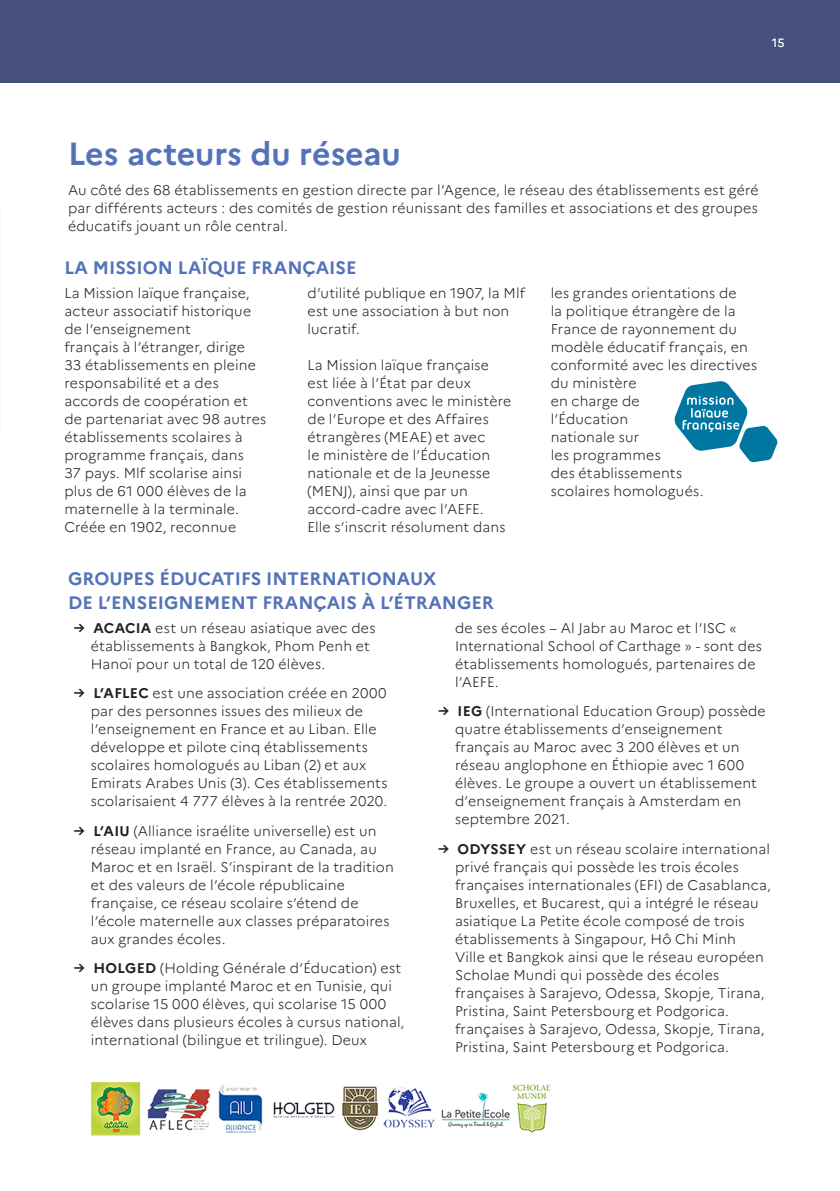
<style>
.page{position:relative;width:840px;height:1191px;background:#fff}
.page>*{position:absolute;margin:0;border:0;box-sizing:border-box;transform-origin:0 0}
.t1{font:700 32px "Marianne";letter-spacing:-.005em;color:#5372b8}
.titre_1_bleu{font:700 18px/24px "Marianne";color:#5372b8}
.courant{font:300 14px/18px "Marianne";letter-spacing:.01em;color:#231f20}
.t2{font:500 12px "Marianne";color:#fff}
.s1{font-weight:700}
</style>
<div class="page">
<div style="left:0;top:0;width:839px;height:82px;background:#45517c"></div>
<svg style="left:674px;top:381px;width:103px;height:81px"></svg>
<img style="left:92px;top:1082px;width:459px;height:53px">
<p class="t2" style="left:771px;top:35px;width:14px">15</p>
<p class="t1" style="left:68px;top:134px;width:334px">Les acteurs du réseau</p>
<p class="courant" style="left:68px;top:181px;width:692px;text-align:justify">Au côté des 68 établissements en gestion directe par l’Agence, le réseau des établissements est géré par différents acteurs : des comités de gestion réunissant des familles et associations et des groupes éducatifs jouant un rôle central.</p>
<p class="titre_1_bleu" style="left:64px;top:256px;width:293px">LA MISSION LAÏQUE FRANÇAISE</p>
<p class="courant" style="left:64px;top:284px;width:203px">La Mission laïque française, acteur associatif historique de l’enseignement<br>français à l’étranger, dirige<br>33 établissements en pleine responsabilité et a des accords de coopération et de partenariat avec 98 autres établissements scolaires à programme français, dans<br>37 pays. Mlf scolarise ainsi plus de 61 000 élèves de la maternelle à la terminale.<br>Créée en 1902, reconnue</p>
<p class="courant" style="left:307px;top:284px;width:219px">d’utilité publique en 1907, la Mlf est une association à but non lucratif.</p>
<p class="courant" style="left:307px;top:356px;width:205px">La Mission laïque française est liée à l’État par deux conventions avec le ministère de l’Europe et des Affaires étrangères (MEAE) et avec<br>le ministère de l’Éducation nationale et de la Jeunesse (MENJ), ainsi que par un accord-cadre avec l’AEFE.<br>Elle s’inscrit résolument dans</p>
<p class="courant" style="left:550px;top:284px;width:208px">les grandes orientations de<br>la politique étrangère de la<br>France de rayonnement du modèle éducatif français, en conformité avec les directives du ministère<br>en charge de<br>l’Éducation<br>nationale sur<br>les programmes<br>des établissements<br>scolaires homologués.</p>
<p class="titre_1_bleu" style="left:68px;top:567px;width:427px">GROUPES ÉDUCATIFS INTERNATIONAUX<br>DE L’ENSEIGNEMENT FRANÇAIS À L’ÉTRANGER</p>
<p class="courant" style="left:91px;top:619px;width:286px;text-indent:-17px"><span class="s1">→ ACACIA</span> est un réseau asiatique avec des établissements à Bangkok, Phom Penh et<br>Hanoï pour un total de 120 élèves.</p>
<p class="courant" style="left:91px;top:684px;width:298px;text-indent:-17px"><span class="s1">→ L’AFLEC</span> est une association créée en 2000 par des personnes issues des milieux de l’enseignement en France et au Liban. Elle développe et pilote cinq établissements scolaires homologués au Liban (2) et aux Emirats Arabes Unis (3). Ces établissements scolarisaient 4 777 élèves à la rentrée 2020.</p>
<p class="courant" style="left:91px;top:821px;width:304px;text-indent:-17px"><span class="s1">→ L’AIU</span> (Alliance israélite universelle) est un réseau implanté en France, au Canada, au Maroc et en Israël. S’inspirant de la tradition et des valeurs de l’école républicaine française, ce réseau scolaire s’étend de l’école maternelle aux classes préparatoires aux grandes écoles.</p>
<p class="courant" style="left:91px;top:959px;width:315px;text-indent:-17px"><span class="s1">→ HOLGED</span> (Holding Générale d’Éducation) est un groupe implanté Maroc et en Tunisie, qui scolarise 15 000 élèves, qui scolarise 15 000 élèves dans plusieurs écoles à cursus national, international (bilingue et trilingue). Deux</p>
<p class="courant" style="left:455px;top:619px;width:308px">de ses écoles – Al Jabr au Maroc et l’ISC « International School of Carthage » - sont des établissements homologués, partenaires de l’AEFE.</p>
<p class="courant" style="left:455px;top:702px;width:312px;text-indent:-17px"><span class="s1">→ IEG</span> (International Education Group) possède quatre établissements d’enseignement français au Maroc avec 3 200 élèves et un réseau anglophone en Éthiopie avec 1 600 élèves. Le groupe a ouvert un établissement d’enseignement français à Amsterdam en septembre 2021.</p>
<p class="courant" style="left:455px;top:839px;width:317px;text-indent:-17px"><span class="s1">→ ODYSSEY</span> est un réseau scolaire international privé français qui possède les trois écoles françaises internationales (EFI) de Casablanca, Bruxelles, et Bucarest, qui a intégré le réseau asiatique La Petite école composé de trois établissements à Singapour, Hô Chi Minh<br>Ville et Bangkok ainsi que le réseau européen Scholae Mundi qui possède des écoles françaises à Sarajevo, Odessa, Skopje, Tirana, Pristina, Saint Petersbourg et Podgorica. françaises à Sarajevo, Odessa, Skopje, Tirana, Pristina, Saint Petersbourg et Podgorica.</p>
</div>
